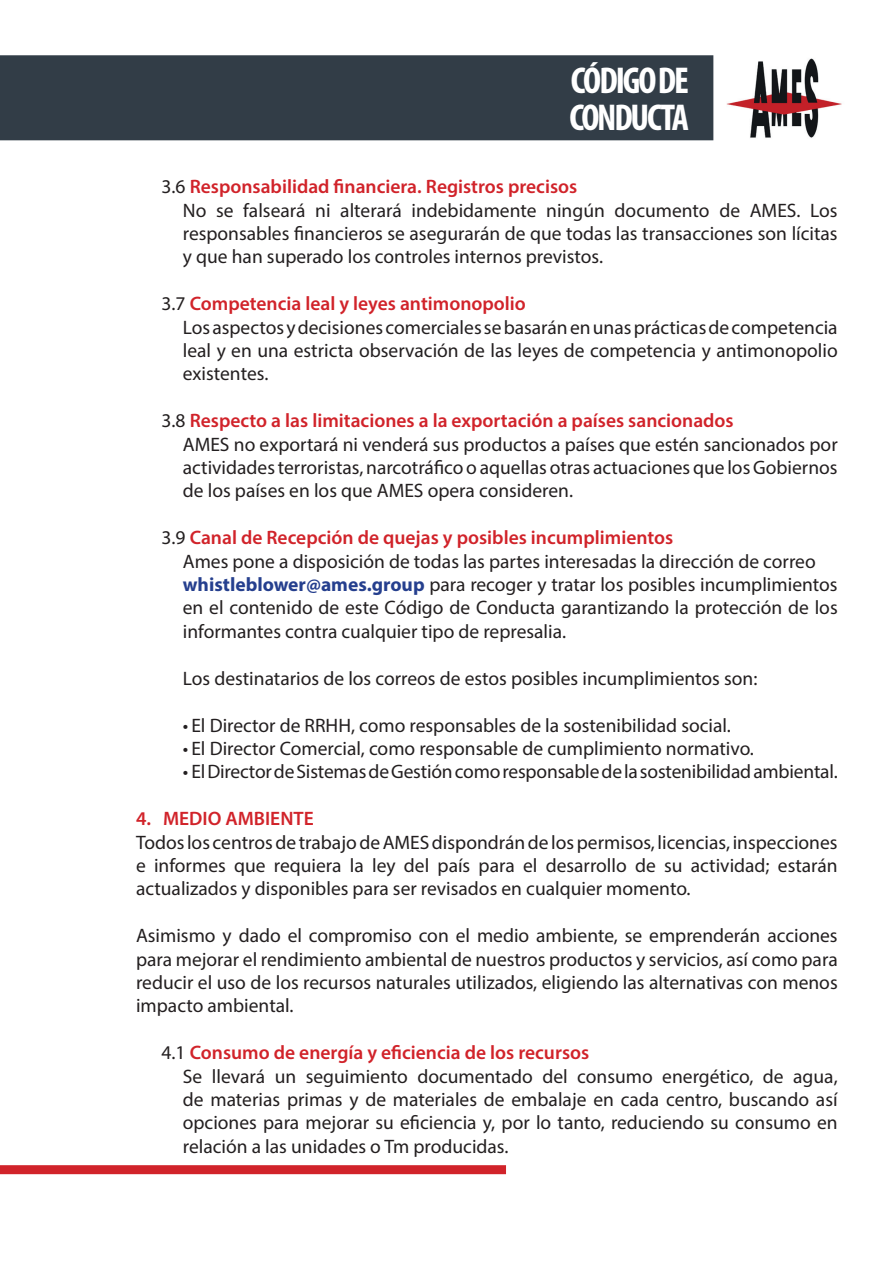
<style>
.page{position:relative;width:893px;height:1263px;background:#fff}
.page>*{position:absolute;margin:0;border:0;box-sizing:border-box;transform-origin:0 0}
.t1{font:700 condensed 37.5px/37.5px "Myriad Pro";letter-spacing:-.06em;color:#fff}
.t2{font:19.5px/23.4px "Myriad Pro";color:#231f20}
.t3{font:600 19.5px "Myriad Pro";color:#d1232a}
.s1{font-weight:600;color:#d1232a}
.s2{font-weight:700;color:#253f8e}
</style>
<div class="page">
<img style="left:709px;top:55px;width:133px;height:86px">
<div style="left:0;top:1165px;width:506px;height:9px;background:#d1232a"></div>
<div style="left:1px;top:56px;width:712px;height:84px;background:#323d47"></div>
<div style="left:0;top:55px;width:713px;height:85px;border:2px solid #323d47"></div>
<h1 class="t1" style="left:569px;top:61px;width:121px">CÓDIGO DE<br>CONDUCTA</h1>
<p class="t2" style="left:183px;top:175px;width:656px;text-indent:-21px">3.6 <span class="s1">Responsabilidad financiera. Registros precisos<br></span>No se falseará ni alterará indebidamente ningún documento de AMES. Los responsables financieros se asegurarán de que todas las transacciones son lícitas y que han superado los controles internos previstos.</p>
<p class="t2" style="left:183px;top:292px;width:656px;text-indent:-21px">3.7 <span class="s1">Competencia leal y leyes antimonopolio<br></span>Los aspectos y decisiones comerciales se basarán en unas prácticas de competencia leal y en una estricta observación de las leyes de competencia y antimonopolio existentes.</p>
<p class="t2" style="left:183px;top:409px;width:656px;text-indent:-21px">3.8 <span class="s1">Respecto a las limitaciones a la exportación a países sancionados<br></span>AMES no exportará ni venderá sus productos a países que estén sancionados por actividades terroristas, narcotráfico o aquellas otras actuaciones que los Gobiernos de los países en los que AMES opera consideren.</p>
<p class="t2" style="left:183px;top:526px;width:656px;text-indent:-21px">3.9 <span class="s1">Canal de Recepción de quejas y posibles incumplimientos<br></span>Ames pone a disposición de todas las partes interesadas la dirección de correo <span class="s2">whistleblower@ames.group</span> para recoger y tratar los posibles incumplimientos en el contenido de este Código de Conducta garantizando la protección de los informantes contra cualquier tipo de represalia.</p>
<p class="t2" style="left:183px;top:666px;width:576px">Los destinatarios de los correos de estos posibles incumplimientos son:</p>
<p class="t2" style="left:183px;top:713px;width:550px">• El Director de RRHH, como responsables de la sostenibilidad social.</p>
<p class="t2" style="left:183px;top:736px;width:573px">• El Director Comercial, como responsable de cumplimiento normativo.</p>
<p class="t2" style="left:183px;top:760px;width:656px">• El Director de Sistemas de Gestión como responsable de la sostenibilidad ambiental.</p>
<p class="t3" style="left:136px;top:806px;width:179px">4. MEDIO AMBIENTE</p>
<p class="t2" style="left:136px;top:830px;width:703px;text-align:justify">Todos los centros de trabajo de AMES dispondrán de los permisos, licencias, inspecciones e informes que requiera la ley del país para el desarrollo de su actividad; estarán actualizados y disponibles para ser revisados en cualquier momento.</p>
<p class="t2" style="left:136px;top:923px;width:703px;text-align:justify">Asimismo y dado el compromiso con el medio ambiente, se emprenderán acciones para mejorar el rendimiento ambiental de nuestros productos y servicios, así como para reducir el uso de los recursos naturales utilizados, eligiendo las alternativas con menos impacto ambiental.</p>
<p class="t2" style="left:183px;top:1040px;width:656px;text-indent:-21px">4.1 <span class="s1">Consumo de energía y eficiencia de los recursos<br></span>Se llevará un seguimiento documentado del consumo energético, de agua, de materias primas y de materiales de embalaje en cada centro, buscando así opciones para mejorar su eficiencia y, por lo tanto, reduciendo su consumo en relación a las unidades o Tm producidas.</p>
</div>
